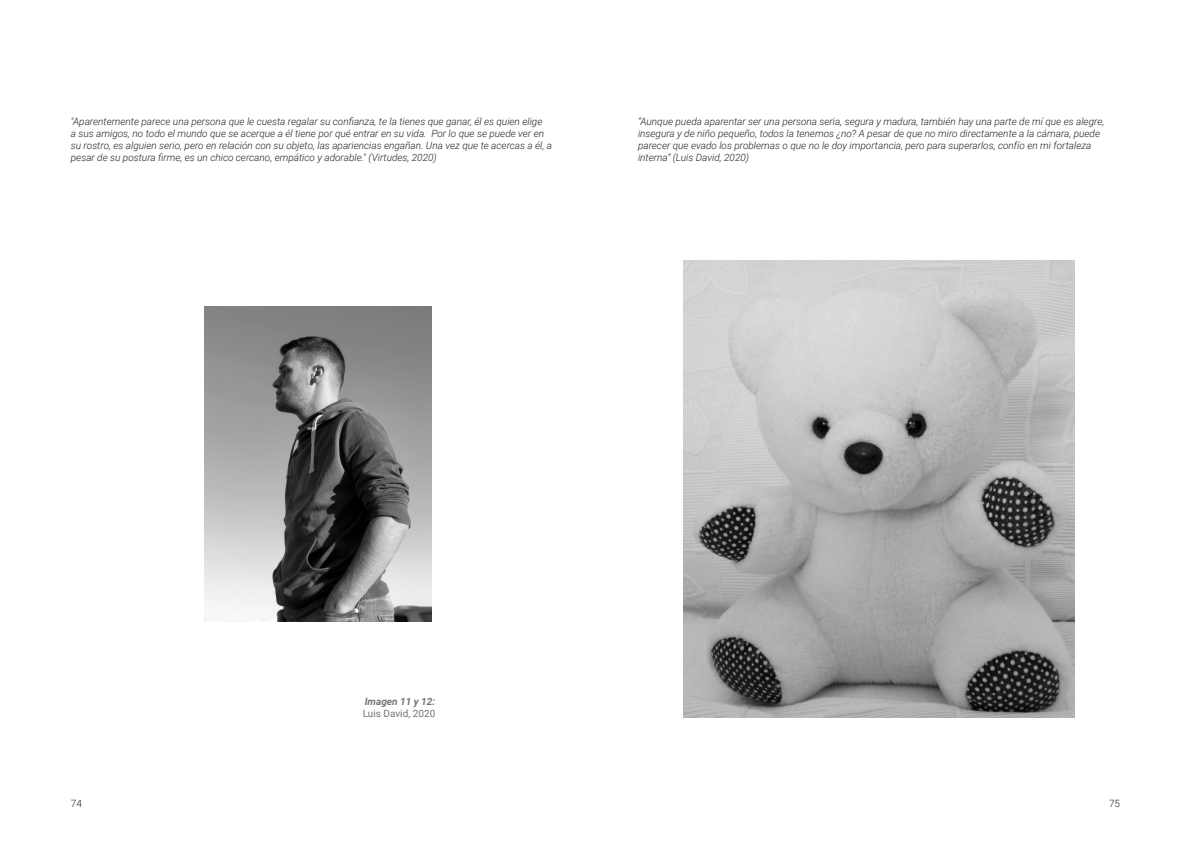
<style>
.page{position:relative;width:1191px;height:842px;background:#fff}
.page>*{position:absolute;margin:0;border:0;box-sizing:border-box;transform-origin:0 0}
.t1{font:italic 300 10px/12px "Roboto";color:#231f20}
.t2{font:10px "Roboto";color:#727576}
.t3{font:italic 700 10px "Roboto";color:#727576}
.t4{font:300 10px "Roboto";color:#231f20}
</style>
<div class="page">
<img style="left:204px;top:306px;width:227px;height:315px">
<img style="left:683px;top:261px;width:391px;height:456px">
<p class="t1" style="left:71px;top:115px;width:482px">"Aparentemente parece una persona que le cuesta regalar su confianza, te la tienes que ganar, él es quien elige<br>a sus amigos, no todo el mundo que se acerque a él tiene por qué entrar en su vida. Por lo que se puede ver en su rostro, es alguien serio, pero en relación con su objeto, las apariencias engañan. Una vez que te acercas a él, a pesar de su postura firme, es un chico cercano, empático y adorable." (Virtudes, 2020)</p>
<p class="t1" style="left:638px;top:115px;width:468px">“Aunque pueda aparentar ser una persona seria, segura y madura, también hay una parte de mí que es alegre, insegura y de niño pequeño, todos la tenemos ¿no? A pesar de que no miro directamente a la cámara, puede parecer que evado los problemas o que no le doy importancia, pero para superarlos, confío en mi fortaleza interna” (Luis David, 2020)</p>
<p class="t3" style="left:365px;top:694px;width:72px">Imagen 11 y 12:</p>
<p class="t2" style="left:363px;top:706px;width:74px">Luis David, 2020</p>
<p class="t4" style="left:71px;top:797px;width:13px">74</p>
<p class="t4" style="left:1109px;top:797px;width:13px">75</p>
</div>
